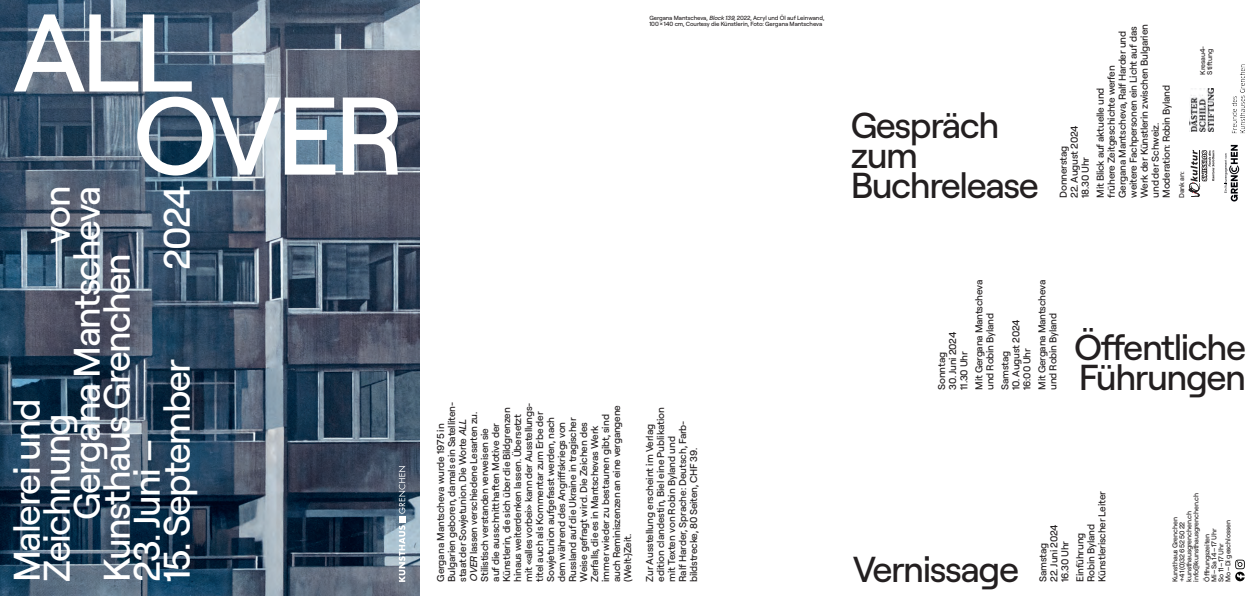
<style>
.page{position:relative;width:1259px;height:596px;background:#fff}
.page>*{position:absolute;margin:0;border:0;box-sizing:border-box;transform-origin:0 0}
.t1{font:500 110px "Roobert";letter-spacing:-.05em;color:#fff}
.t2{font:500 37px "Roobert";letter-spacing:-.04em;color:#fff}
.t3{font:500 36px "Roobert";letter-spacing:-.04em;color:#231f20}
.t4{font:500 10px/11px "Roobert";letter-spacing:-.02em;color:#231f20}
.t5{font:500 7px "Roobert";letter-spacing:-.02em;color:#231f20}
.t6{font:500 6px/6px "Roobert";letter-spacing:-.01em;color:#231f20}
.s1{font-style:italic}
</style>
<div class="page">
<img style="left:0;top:0;width:420px;height:595px">
<svg style="left:1224px;top:145px;width:15px;height:56px"></svg>
<img style="left:1232px;top:64px;width:13px;height:70px">
<svg style="left:1235px;top:559px;width:9px;height:22px"></svg>
<img style="left:1189px;top:88px;width:24px;height:43px">
<svg style="left:399px;top:525px;width:6px;height:56px"></svg>
<svg style="left:399px;top:466px;width:6px;height:47px"></svg>
<div style="left:399px;top:515px;width:6px;height:7px;background:#fff"></div>
<svg style="left:1188px;top:150px;width:26px;height:47px"></svg>
<p class="t1" style="left:13px;top:-31px;width:182px">ALL</p>
<p class="t1" style="left:133px;top:52px;width:273px">OVER</p>
<p class="t2" style="left:149px;top:270px;width:86px;rotate:-90deg">2024</p>
<p class="t2" style="left:29px;top:244px;width:60px;rotate:-90deg">von</p>
<p class="t2" style="left:59px;top:519px;width:335px;rotate:-90deg">Gergana Mantscheva</p>
<p class="t2" style="left:89px;top:581px;width:330px;rotate:-90deg">Kunsthaus Grenchen</p>
<p class="t2" style="left:149px;top:581px;width:224px;rotate:-90deg">15. September</p>
<p class="t2" style="left:-1px;top:581px;width:185px;rotate:-90deg">Malerei und</p>
<p class="t2" style="left:29px;top:581px;width:169px;rotate:-90deg">Zeichnung</p>
<p class="t2" style="left:119px;top:581px;width:144px;rotate:-90deg">23. Juni –</p>
<p class="t6" style="left:649px;top:15px;width:176px">Gergana Mantscheva, <span class="s1">Block139,</span>2022, Acryl und Öl auf Leinwand,<br>100×140 cm, Courtesy die Künstlerin, Foto: Gergana Mantscheva</p>
<p class="t4" style="left:1116px;top:198px;width:175px;rotate:-90deg">Gergana Mantscheva, Ralf Harder und weitere Fachpersonen ein Licht auf das Werk der Künstlerin zwischen Bulgarien und der Schweiz.</p>
<p class="t4" style="left:1105px;top:198px;width:134px;rotate:-90deg">frühere Zeitgeschichte werfen</p>
<p class="t4" style="left:1160px;top:198px;width:114px;rotate:-90deg">Moderation: Robin Byland</p>
<p class="t4" style="left:1094px;top:198px;width:111px;rotate:-90deg">Mit Blick auf aktuelle und</p>
<p class="t3" style="left:850px;top:97px;width:150px">Gespräch</p>
<p class="t3" style="left:850px;top:127px;width:69px">zum</p>
<p class="t3" style="left:850px;top:157px;width:190px">Buchrelease</p>
<p class="t5" style="left:1176px;top:198px;width:28px;rotate:-90deg">Dank an:</p>
<p class="t4" style="left:1068px;top:198px;width:74px;rotate:-90deg">22. August 2024</p>
<p class="t4" style="left:1057px;top:198px;width:53px;rotate:-90deg">Donnerstag</p>
<p class="t4" style="left:1079px;top:198px;width:42px;rotate:-90deg">18.30 Uhr</p>
<p class="t5" style="left:1197px;top:74px;width:30px;rotate:-90deg">Kresau4-</p>
<p class="t5" style="left:1204px;top:74px;width:27px;rotate:-90deg">Stiftung</p>
<p class="t4" style="left:434px;top:581px;width:181px;rotate:-90deg">Gergana Mantscheva wurde 1975 in Bulgarien geboren, damals ein Satelliten&shy;staat der Sowjetunion. Die Worte <span class="s1">ALL OVER</span> lassen verschiedene Lesarten zu.<br>Stilistisch verstanden verweisen sie<br>auf die ausschnitthaften Motive der Künstlerin, die sich über die Bildgrenzen hinaus weiterdenken lassen. Übersetzt mit «alles vorbei» kann der Ausstellungs&shy;titel auch als Kommentar zum Erbe der Sowjetunion aufgefasst werden, nach dem während des Angriffskriegs von Russland auf die Ukraine in tragischer Weise gefragt wird. Die Zeichen des Zerfalls, die es in Mantschevas Werk immer wieder zu bestaunen gibt, sind auch Reminiszenzen an eine vergangene (Welt-)Zeit.</p>
<p class="t4" style="left:643px;top:581px;width:176px;rotate:-90deg">Zur Ausstellung erscheint im Verlag edition clandestin, Biel eine Publikation mit Texten von Robin Byland und<br>Ralf Harder, Sprache: Deutsch, Farb&shy;bildstrecke, 80 Seiten, CHF 39.</p>
<p class="t4" style="left:972px;top:389px;width:111px;rotate:-90deg">Mit Gergana Mantscheva</p>
<p class="t4" style="left:1035px;top:389px;width:111px;rotate:-90deg">Mit Gergana Mantscheva und Robin Byland</p>
<p class="t4" style="left:983px;top:389px;width:78px;rotate:-90deg">und Robin Byland</p>
<p class="t4" style="left:1009px;top:389px;width:72px;rotate:-90deg">10. August 2024</p>
<p class="t4" style="left:946px;top:389px;width:59px;rotate:-90deg">30. Juni 2024</p>
<p class="t4" style="left:1020px;top:389px;width:43px;rotate:-90deg">16:00 Uhr</p>
<p class="t4" style="left:998px;top:389px;width:41px;rotate:-90deg">Samstag</p>
<p class="t4" style="left:957px;top:389px;width:40px;rotate:-90deg">11.30 Uhr</p>
<p class="t4" style="left:935px;top:389px;width:39px;rotate:-90deg">Sonntag</p>
<p class="t3" style="left:1074px;top:319px;width:173px">Öffentliche</p>
<p class="t3" style="left:1079px;top:349px;width:169px">Führungen</p>
<p class="t3" style="left:853px;top:541px;width:168px">Vernissage</p>
<p class="t4" style="left:1095px;top:581px;width:92px;rotate:-90deg">Künstlerischer Leiter</p>
<p class="t4" style="left:1047px;top:581px;width:59px;rotate:-90deg">22. Juni 2024</p>
<p class="t4" style="left:1058px;top:581px;width:42px;rotate:-90deg">16.30 Uhr</p>
<p class="t4" style="left:1073px;top:581px;width:50px;rotate:-90deg">Einführung</p>
<p class="t4" style="left:1084px;top:581px;width:59px;rotate:-90deg">Robin Byland</p>
<p class="t4" style="left:1036px;top:581px;width:41px;rotate:-90deg">Samstag</p>
<p class="t5" style="left:1190px;top:581px;width:90px;rotate:-90deg">info@kunsthausgrenchen.ch</p>
<p class="t5" style="left:1169px;top:581px;width:66px;rotate:-90deg">Kunsthaus Grenchen</p>
<p class="t5" style="left:1176px;top:581px;width:62px;rotate:-90deg">+41 (0)32 652 50 22</p>
<p class="t5" style="left:1183px;top:581px;width:72px;rotate:-90deg">kunsthausgrenchen.ch</p>
<p class="t5" style="left:1222px;top:581px;width:63px;rotate:-90deg">Mo–Di geschlossen</p>
<p class="t5" style="left:1201px;top:581px;width:49px;rotate:-90deg">Öffnungszeiten</p>
<p class="t5" style="left:1208px;top:581px;width:54px;rotate:-90deg">Mi–Sa 14–17 Uhr</p>
<p class="t5" style="left:1215px;top:581px;width:40px;rotate:-90deg">So 11–17 Uhr</p>
</div>
